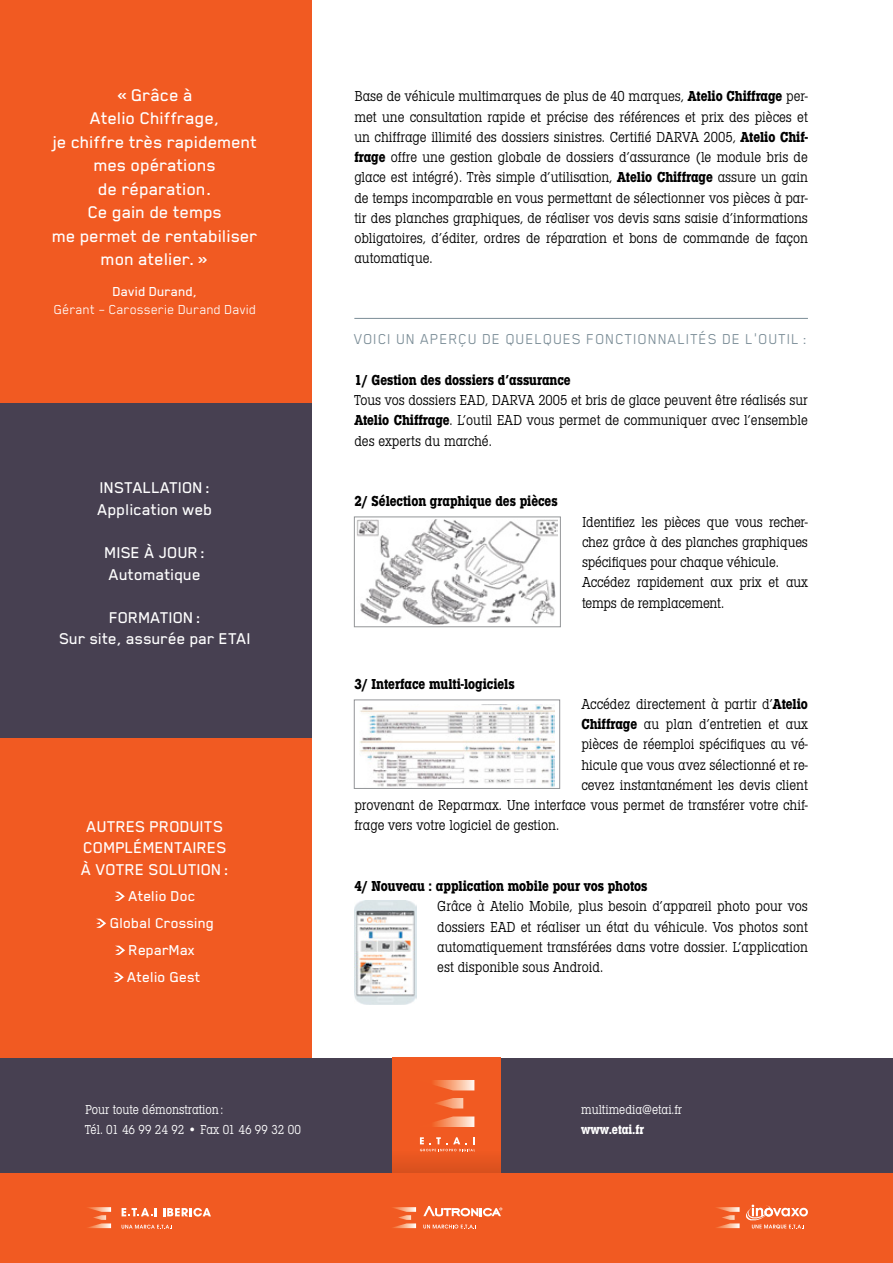
<style>
.page{position:relative;width:893px;height:1263px;background:#fff}
.page>*{position:absolute;margin:0;border:0;box-sizing:border-box;transform-origin:0 0}
.t1{font:500 19.5px/23.4px "Blender";color:#fff;text-align:center}
.t2{font:500 18px/21.6px "Blender";color:#fff}
.t3{font:16.5px "Blender";letter-spacing:.05em;color:#7b8d97}
.t4{font:500 16.5px/27px "Blender";color:#fff;text-align:center}
.t5{font:condensed 15px/20.2px "Lubalin Graph EF";color:#000;text-align:justify}
.t6{font:700 condensed 15px "Lubalin Graph EF";color:#000}
.t7{font:15px "Blender";color:#fff}
.t8{font:500 15px "Blender";color:#fff}
.t9{font:condensed 13.5px/20.2px "Lubalin Graph EF";color:#fff}
.t10{font:700 condensed 13.5px "Lubalin Graph EF";color:#fff}
.s1{font-weight:700}
</style>
<div class="page">
<div style="left:0;top:0;width:311px;height:1076px;background:#f15a22"></div>
<div style="left:0;top:1058px;width:893px;height:128px;background:#474051"></div>
<div style="left:0;top:404px;width:311px;height:334px;background:#474051"></div>
<div style="left:392px;top:1058px;width:108px;height:205px;background:#f15a22"></div>
<div style="left:0;top:1173px;width:893px;height:90px;background:#f15a22"></div>
<svg style="left:88px;top:1207px;width:23px;height:21px"></svg>
<svg style="left:122px;top:1225px;width:50px;height:4px"></svg>
<svg style="left:122px;top:1208px;width:35px;height:8px"></svg>
<svg style="left:163px;top:1208px;width:48px;height:8px"></svg>
<svg style="left:393px;top:1207px;width:23px;height:21px"></svg>
<svg style="left:423px;top:1224px;width:53px;height:5px"></svg>
<svg style="left:423px;top:1206px;width:79px;height:10px"></svg>
<svg style="left:716px;top:1204px;width:92px;height:25px"></svg>
<svg style="left:420px;top:1137px;width:55px;height:3px"></svg>
<svg style="left:434px;top:1080px;width:40px;height:10px"></svg>
<svg style="left:435px;top:1098px;width:28px;height:10px"></svg>
<svg style="left:434px;top:1116px;width:40px;height:11px"></svg>
<svg style="left:392px;top:1140px;width:108px;height:33px"></svg>
<hr style="left:354px;top:318px;width:454px;height:1px;background:#7b8d97">
<img style="left:354px;top:900px;width:62px;height:105px">
<img style="left:360px;top:705px;width:194px;height:82px">
<div style="left:354px;top:699px;width:206px;height:90px;border:1px solid #939598"></div>
<img style="left:356px;top:519px;width:201px;height:106px">
<div style="left:354px;top:516px;width:207px;height:111px;border:1px solid #939598"></div>
<svg style="left:115px;top:892px;width:10px;height:9px"></svg>
<svg style="left:96px;top:919px;width:10px;height:9px"></svg>
<svg style="left:115px;top:946px;width:10px;height:9px"></svg>
<svg style="left:114px;top:973px;width:10px;height:9px"></svg>
<h1 class="t1" style="left:53px;top:82px;width:207px">«Grâce à<br>Atelio Chiffrage,<br>je chiffre très rapidement mes opérations<br>de réparation.<br>Ce gain de temps<br>me permet de rentabiliser mon atelier.»</h1>
<p class="t8" style="left:113px;top:282px;width:86px">David Durand,</p>
<p class="t7" style="left:54px;top:300px;width:204px">GÉRANT – CAROSSERIE DURAND DAVID</p>
<p class="t2" style="left:98px;top:476px;width:116px">Installation:<br>Application web</p>
<p class="t2" style="left:105px;top:541px;width:102px">Mise à jour :<br>Automatique</p>
<p class="t2" style="left:60px;top:606px;width:193px;text-align:center">formation:<br>Sur site, assurée par ETAI</p>
<p class="t2" style="left:82px;top:814px;width:149px;text-align:center">autres Produits complémentaires à votre solution:</p>
<p class="t4" style="left:110px;top:881px;width:106px">Atelio Doc<br>Global Crossing<br>ReparMax<br>Atelio Gest</p>
<p class="t5" style="left:354px;top:86px;width:455px">Base de véhicule multimarques de plus de 40 marques, <span class="s1">Atelio Chiffrage</span> per&shy;met une consultation rapide et précise des références et prix des pièces et un chiffrage illimité des dossiers sinistres. Certifié DARVA 2005, <span class="s1">Atelio Chif&shy;frage</span> offre une gestion globale de dossiers d’assurance (le module bris de glace est intégré). Très simple d’utilisation, <span class="s1">Atelio Chiffrage</span> assure un gain de temps incomparable en vous permettant de sélectionner vos pièces à par&shy;tir des planches graphiques, de réaliser vos devis sans saisie d’informations obligatoires, d’éditer, ordres de réparation et bons de commande de façon automatique.</p>
<p class="t3" style="left:354px;top:330px;width:455px">VOICI UN APERÇU DE QUELQUES FONCTIONNALITÉS DE L’OUTIL :</p>
<p class="t6" style="left:354px;top:371px;width:218px">1/ Gestion des dossiers d’assurance</p>
<p class="t5" style="left:354px;top:390px;width:455px">Tous vos dossiers EAD, DARVA 2005 et bris de glace peuvent être réalisés sur <span class="s1">Atelio Chiffrage</span>. L’outil EAD vous permet de communiquer avec l’ensemble des experts du marché.</p>
<p class="t6" style="left:354px;top:492px;width:205px">2/ Sélection graphique des pièces</p>
<p class="t5" style="left:582px;top:511px;width:227px;text-align:left">Identifiez les pièces que vous recher&shy;chez grâce à des planches graphiques spécifiques pour chaque véhicule.<br>Accédez rapidement aux prix et aux temps de remplacement.</p>
<p class="t6" style="left:354px;top:674px;width:162px">3/ Interface multi-logiciels</p>
<p class="t5" style="left:581px;top:694px;width:228px">Accédez directement à partir d’<span class="s1">Atelio</span></p>
<p class="t5" style="left:581px;top:714px;width:228px"><span class="s1">Chiffrage</span> au plan d’entretien et aux</p>
<p class="t5" style="left:581px;top:734px;width:228px">pièces de réemploi spécifiques au vé-</p>
<p class="t5" style="left:581px;top:754px;width:228px">hicule que vous avez sélectionné et re-</p>
<p class="t5" style="left:581px;top:775px;width:228px">cevez instantanément les devis client</p>
<p class="t5" style="left:354px;top:795px;width:455px">provenant de Reparmax. Une interface vous permet de transférer votre chif-</p>
<p class="t5" style="left:354px;top:815px;width:206px">frage vers votre logiciel de gestion.</p>
<p class="t6" style="left:354px;top:877px;width:295px">4/ Nouveau : application mobile pour vos photos</p>
<p class="t5" style="left:437px;top:896px;width:372px">Grâce à Atelio Mobile, plus besoin d’appareil photo pour vos dossiers EAD et réaliser un état du véhicule. Vos photos sont automatiquement transférées dans votre dossier. L’application est disponible sous Android.</p>
<p class="t9" style="left:85px;top:1099px;width:217px">Pour toute démonstration:<br>Tél. 01 46 99 24 92 • Fax 01 46 99 32 00</p>
<p class="t9" style="left:581px;top:1099px;width:102px">multimedia@etai.fr</p>
<p class="t10" style="left:581px;top:1121px;width:64px">www.etai.fr</p>
</div>
